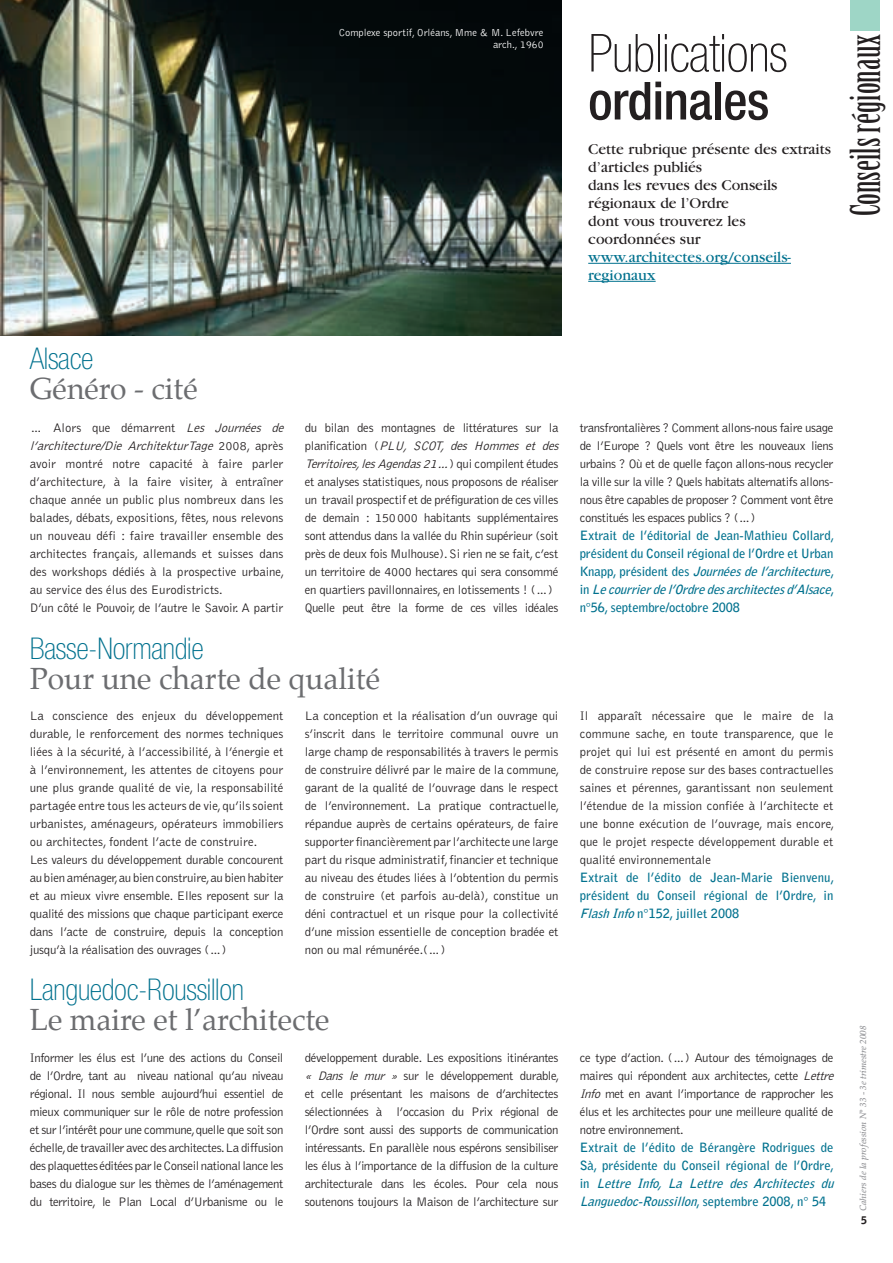
<style>
.page{position:relative;width:893px;height:1263px;background:#fff}
.page>*{position:absolute;margin:0;border:0;box-sizing:border-box;transform-origin:0 0}
.t1{font:100 condensed 52.5px "Helvetica Neue";letter-spacing:-.01em;color:#231f20}
.t2{font:500 condensed 52.5px "Helvetica Neue";letter-spacing:-.01em;color:#231f20}
.t3{font:40.5px "Birch";color:#231f20}
.t4{font:30px "Palatino";color:#6c6d70}
.t5{font:100 condensed 30px "Helvetica Neue";letter-spacing:-.01em;color:#00718e}
.t6{font:15.75px/18px "Garamond";color:#231f20}
.t7{font:15.75px/18px "Garamond";color:#00718e}
.t8{font:300 12.75px/18px "Bell Gothic";letter-spacing:-.02em;color:#231f20;text-align:justify}
.t9{font:700 12.75px/18px "Bell Gothic";color:#00718e;text-align:justify}
.t10{font:300 12.75px/18px "Bell Gothic";color:#231f20}
.t11{font:300 10.5px/12.6px "Bell Gothic";color:#fff;text-align:right}
.t12{font:900 10.5px "Bell Gothic";color:#231f20}
.t13{font:italic 500 9px "Palatino";color:#8e8f93}
.s1{font-style:italic}
</style>
<div class="page">
<div style="left:850px;top:0;width:30px;height:30px;background:#9ed6c6"></div>
<hr style="left:588px;top:263px;width:203px;height:1px;background:#00718e">
<hr style="left:588px;top:281px;width:68px;height:1px;background:#00718e">
<img style="left:0;top:0;width:561px;height:336px">
<p class="t11" style="left:339px;top:26px;width:206px">Complexe sportif, Orléans, Mme &amp; M. Lefebvre arch., 1960</p>
<h1 class="t1" style="left:588px;top:24px;width:201px">Publications</h1>
<h1 class="t2" style="left:588px;top:70px;width:183px">ordinales</h1>
<p class="t6" style="left:588px;top:140px;width:244px">Cette rubrique présente des extraits d’articles publiés<br>dans les revues des Conseils régionaux de l’Ordre<br>dont vous trouverez les coordonnées sur</p>
<p class="t7" style="left:588px;top:248px;width:204px">www.architectes.org/conseils&shy;regionaux</p>
<h2 class="t3" style="left:844px;top:216px;width:184px;rotate:-90deg">Conseils régionaux</h2>
<h3 class="t5" style="left:30px;top:341px;width:65px">Alsace</h3>
<h3 class="t4" style="left:30px;top:364px;width:169px">Généro - cité</h3>
<p class="t10" style="left:30px;top:419px;width:259px">… Alors que démarrent <span class="s1">Les Journées de l’architecture/Die ArchitekturTage</span> 2 0 0 8 , a p r è s avoir montré notre capacité à faire parler d’architecture, à la faire visiter, à entraîner chaque année un public plus nombreux dans les balades, débats, expositions, fêtes, nous relevons un nouveau défi : faire travailler ensemble des architectes français, allemands et suisses dans des workshops dédiés à la prospective urbaine, au service des élus des Eurodistricts.<br>D’un côté le Pouvoir, de l’autre le Savoir. A partir</p>
<p class="t8" style="left:305px;top:419px;width:259px;text-align:left">du bilan des montagnes de littératures sur la p l a n i f i c at i o n ( <span class="s1">PLU, SCOT, des Hommes et des Territoires,lesAgendas21…</span>) q u i c o m p i l e n t é t u d e s et analyses statistiques, nous proposons de réaliser un travail prospectif et de préfiguration de ces villes de demain : 150000 habitants supplémentaires sont attendus dans la vallée du Rhin supérieur (soit près de deux fois Mulhouse). Si rien ne se fait, c’est un territoire de 4000 hectares qui sera consommé en quartiers pavillonnaires, en lotissements ! (…)<br>Quelle peut être la forme de ces villes idéales</p>
<p class="t8" style="left:580px;top:419px;width:255px">transfrontalières ? Comment allons-nous faire usage de l’Europe ? Quels vont être les nouveaux liens urbains ? Où et de quelle façon allons-nous recycler la ville sur la ville ? Quels habitats alternatifs allons&shy;nous être capables de proposer ? Comment vont être constitués les espaces publics ? (…)</p>
<p class="t9" style="left:580px;top:526px;width:257px">Extrait de l’éditorial de Jean-Mathieu Collard, président du Conseil régional de l’Ordre et Urban K n a p p, p r é s i d e n t d e s <span class="s1">Journéesdel’architectur</span>e , i n <span class="s1">Lecourrierdel’Ordredesarchitectesd’Alsace</span>, n°56, septembre/octobre 2008</p>
<h3 class="t5" style="left:30px;top:632px;width:175px">Basse-Normandie</h3>
<h3 class="t4" style="left:30px;top:654px;width:352px">Pour une charte de qualité</h3>
<p class="t8" style="left:30px;top:707px;width:255px;text-align:left">La conscience des enjeux du développement durable, le renforcement des normes techniques liées à la sécurité, à l’accessibilité, à l’énergie et à l’environnement, les attentes de citoyens pour une plus grande qualité de vie, la responsabilité partagée entre tous les acteurs de vie, qu’ils soient urbanistes, aménageurs, opérateurs immobiliers ou architectes, fondent l’acte de construire.<br>Les valeurs du développement durable concourent au bien aménager,au bien construire,au bien habiter et au mieux vivre ensemble. Elles reposent sur la qualité des missions que chaque participant exerce dans l’acte de construire, depuis la conception jusqu’à la réalisation des ouvrages (…)</p>
<p class="t8" style="left:305px;top:707px;width:256px">La conception et la réalisation d’un ouvrage qui s’inscrit dans le territoire communal ouvre un large champ de responsabilités à travers le permis de construire délivré par le maire de la commune, garant de la qualité de l’ouvrage dans le respect de l’environnement. La pratique contractuelle, répandue auprès de certains opérateurs, de faire supporter financièrement par l’architecte une large part du risque administratif, financier et technique au niveau des études liées à l’obtention du permis de construire (et parfois au-delà), constitue un déni contractuel et un risque pour la collectivité d’une mission essentielle de conception bradée et non ou mal rémunérée.(…)</p>
<p class="t8" style="left:580px;top:707px;width:256px">Il apparaît nécessaire que le maire de la commune sache, en toute transparence, que le projet qui lui est présenté en amont du permis de construire repose sur des bases contractuelles saines et pérennes, garantissant non seulement l’étendue de la mission confiée à l’architecte et une bonne exécution de l’ouvrage, mais encore, que le projet respecte développement durable et qualité environnementale</p>
<p class="t9" style="left:580px;top:869px;width:256px">Extrait de l’édito de Jean-Marie Bienvenu, président du Conseil régional de l’Ordre, in <span class="s1">FlashInfo</span>n°152, juillet 2008</p>
<h3 class="t5" style="left:30px;top:973px;width:216px">Languedoc-Roussillon</h3>
<h3 class="t4" style="left:30px;top:995px;width:301px">Le maire et l’architecte</h3>
<p class="t8" style="left:30px;top:1049px;width:255px">Informer les élus est l’une des actions du Conseil de l’Ordre, tant au niveau national qu’au niveau régional. Il nous semble aujourd’hui essentiel de mieux communiquer sur le rôle de notre profession et sur l’intérêt pour une commune, quelle que soit son échelle,de travailler avec des architectes.La diffusion des plaquettes éditées par le Conseil national lance les bases du dialogue sur les thèmes de l’aménagement du territoire, le Plan Local d’Urbanisme ou le</p>
<p class="t8" style="left:305px;top:1049px;width:256px">développement durable. Les expositions itinérantes <span class="s1">« Dans le mur »</span> sur le développement durable, et celle présentant les maisons de d’architectes sélectionnées à l’occasion du Prix régional de l’Ordre sont aussi des supports de communication intéressants. En parallèle nous espérons sensibiliser les élus à l’importance de la diffusion de la culture architecturale dans les écoles. Pour cela nous soutenons toujours la Maison de l’architecture sur</p>
<p class="t8" style="left:580px;top:1049px;width:259px;text-align:left">ce type d’action. (…) Autour des témoignages de maires qui répondent aux architectes, cette <span class="s1">Lettre Info</span> met en avant l’importance de rapprocher les élus et les architectes pour une meilleure qualité de notre environnement.</p>
<p class="t9" style="left:580px;top:1138px;width:259px;text-align:left">Extrait de l’édito de Bérangère Rodrigues de Sà, présidente du Conseil régional de l’Ordre, i n <span class="s1">Lettre Info, La Lettre des Architectes du Languedoc-Roussillon</span>, s e p t e m b r e 2 0 0 8 , n ° 5 4</p>
<p class="t13" style="left:858px;top:1211px;width:187px;rotate:-90deg">Cahiers de la profession N° 33 - 3e trimestre 2008</p>
<p class="t12" style="left:861px;top:1214px;width:7px">5</p>
</div>
